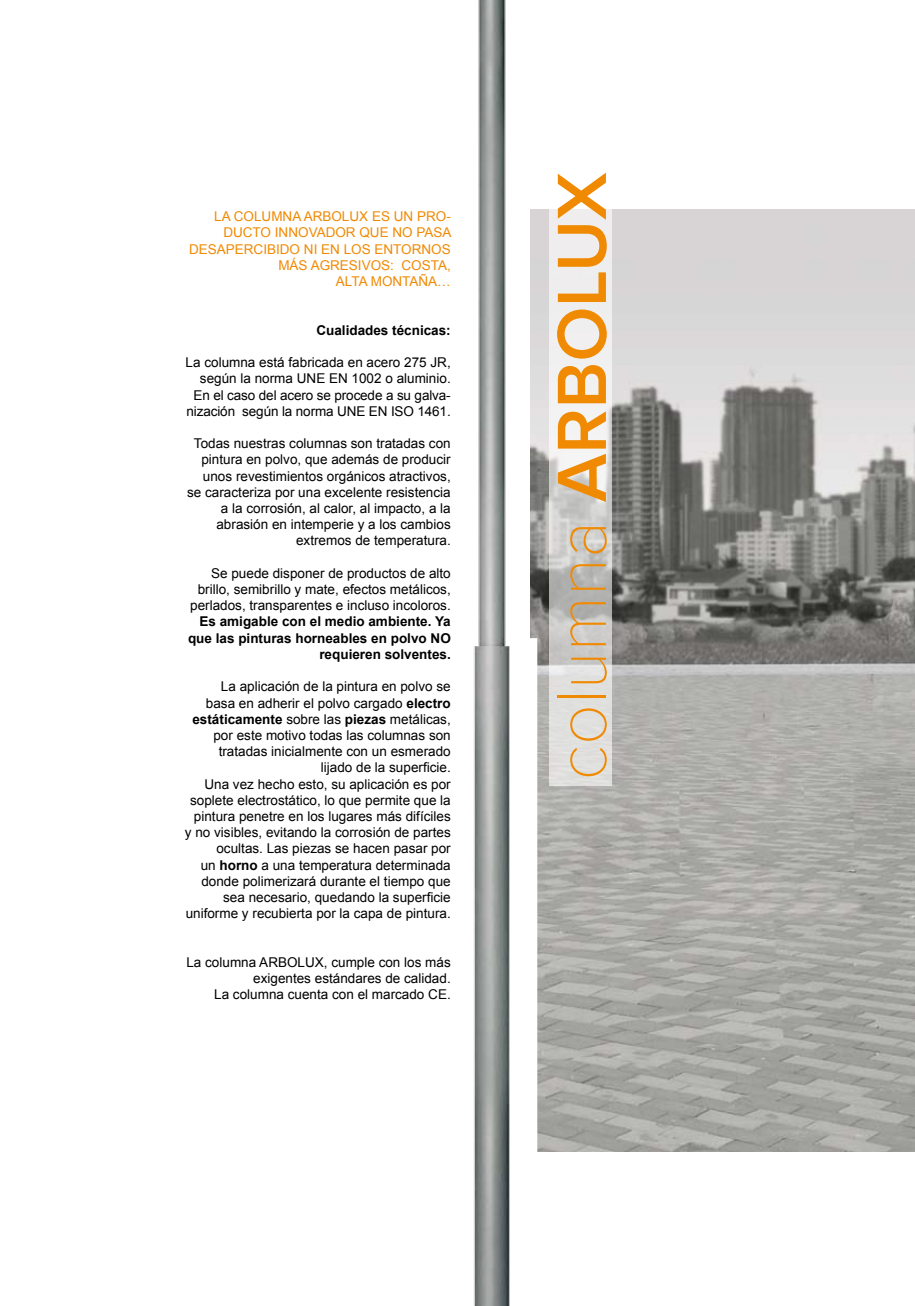
<style>
.page{position:relative;width:915px;height:1306px;background:#fff}
.page>*{position:absolute;margin:0;border:0;box-sizing:border-box;transform-origin:0 0}
.t1{font:100 72px "Proxima Nova";color:#f08a03}
.t2{font:13.5px/16.2px "Arial";color:#000;text-align:right}
.t3{font:13.5px/16.2px "Arial";color:#f08a03;text-align:right}
.t4{font:700 13.5px/16.2px "Arial";color:#000;text-align:right}
.s1{font-weight:700}
.s2{font-weight:600}
</style>
<div class="page">
<img style="left:545px;top:210px;width:369px;height:941px">
<svg style="left:549px;top:209px;width:62px;height:577px"></svg>
<img style="left:473px;top:0;width:72px;height:1305px">
<svg style="left:519px;top:638px;width:18px;height:523px"></svg>
<p class="t3" style="left:189px;top:208px;width:264px">LA COLUMNA ARBOLUX ES UN PRO-<br>DUCTO INNOVADOR QUE NO PASA<br>DESAPERCIBIDO NI EN LOS ENTORNOS<br>MÁS AGRESIVOS: COSTA,<br>ALTA MONTAÑA…</p>
<p class="t4" style="left:316px;top:322px;width:136px">Cualidades técnicas:</p>
<p class="t2" style="left:185px;top:354px;width:266px">La columna está fabricada en acero 275 JR, según la norma UNE EN 1002 o aluminio.<br>En el caso del acero se procede a su galva&shy;nización según la norma UNE EN ISO 1461.</p>
<p class="t2" style="left:187px;top:435px;width:265px">Todas nuestras columnas son tratadas con pintura en polvo, que además de producir unos revestimientos orgánicos atractivos, se caracteriza por una excelente resistencia a la corrosión, al calor, al impacto, a la abrasión en intemperie y a los cambios extremos de temperatura.</p>
<p class="t2" style="left:190px;top:565px;width:262px">Se puede disponer de productos de alto brillo, semibrillo y mate, efectos metálicos, perlados, transparentes e incluso incoloros.</p>
<p class="t4" style="left:188px;top:614px;width:264px">Es amigable con el medio ambiente. Ya que las pinturas horneables en polvo NO requieren solventes.</p>
<p class="t2" style="left:185px;top:678px;width:267px">La aplicación de la pintura en polvo se<br>basa en adherir el polvo cargado <span class="s1">electro estáticamente</span> sobre las <span class="s1">piezas</span> metálicas, por este motivo todas las columnas son tratadas inicialmente con un esmerado lijado de la superficie.<br>Una vez hecho esto, su aplicación es por soplete electrostático, lo que permite que la pintura penetre en los lugares más difíciles y no visibles, evitando la corrosión de partes ocultas. Las piezas se hacen pasar por<br>un <span class="s1">horno</span> a una temperatura determinada donde polimerizará durante el tiempo que sea necesario, quedando la superficie uniforme y recubierta por la capa de pintura.</p>
<p class="t2" style="left:186px;top:954px;width:266px">La columna ARBOLUX, cumple con los más exigentes estándares de calidad.<br>La columna cuenta con el marcado CE.</p>
<h1 class="t1" style="left:549px;top:780px;width:609px;rotate:-90deg">columna <span class="s2">ARBOLUX</span></h1>
</div>
